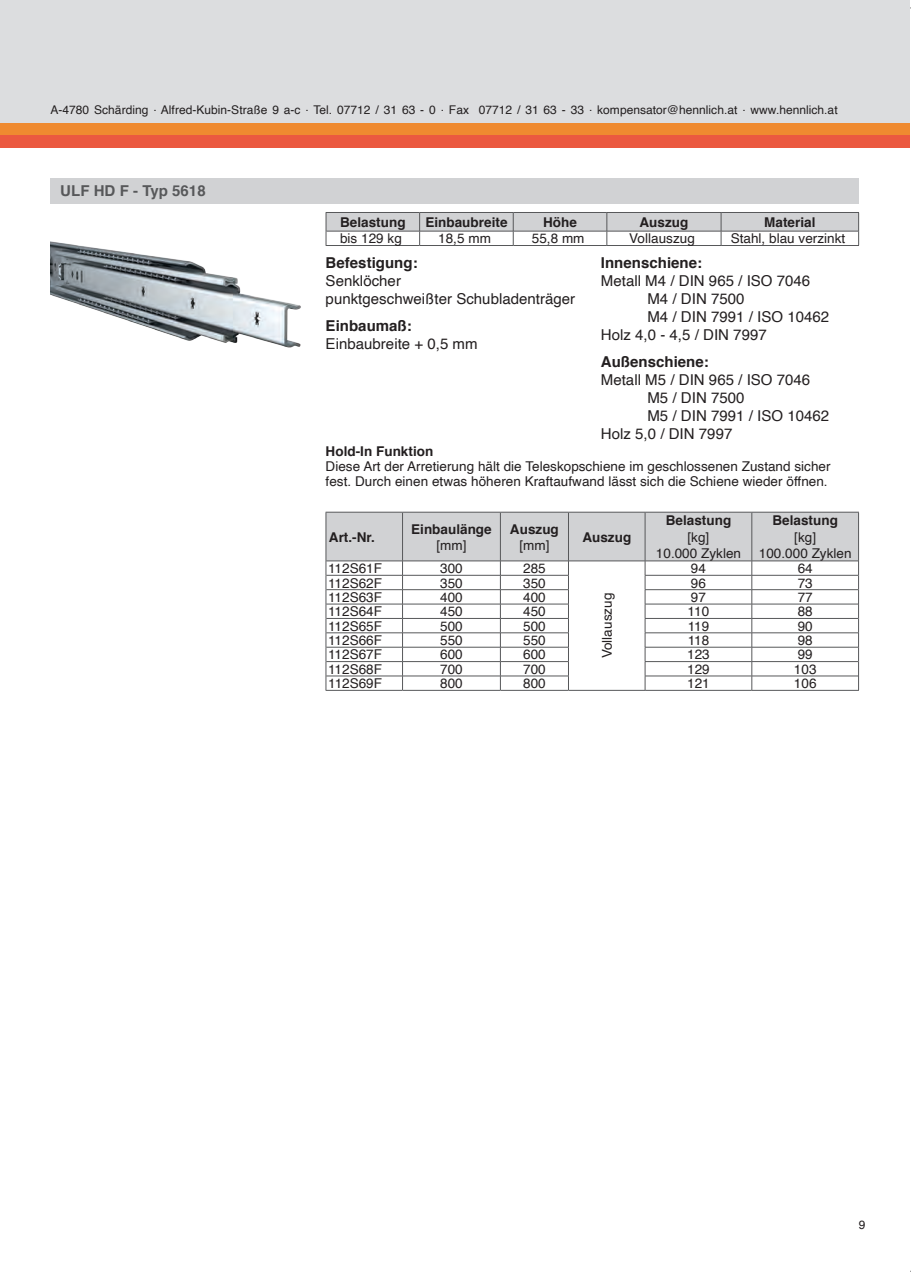
<style>
.page{position:relative;width:911px;height:1280px;background:#fff}
.page>*{position:absolute;margin:0;border:0;box-sizing:border-box;transform-origin:0 0}
.Fließtext{font:15px/18px "Helvetica";color:#231f20}
.Fließtext-2{font:700 15px "Helvetica";color:#231f20}
.FließtextÜberschrift{font:700 15px "Helvetica";color:#57585a}
.Fließtext-3{font:13.5px/15px "Helvetica";color:#231f20}
.Tabelleninhalt{font:13.5px "Helvetica";color:#231f20}
.Tabelle_Überschrift{font:700 13.5px "Helvetica";color:#231f20}
.Tabelle_Überschrift-2{font:13.5px/16.4px "Helvetica";color:#231f20;text-align:center}
.Fließtext-4{font:700 13.5px "Helvetica";color:#231f20}
.t1{font:12px "Helvetica";color:#231f20}
</style>
<div class="page">
<div style="left:0;top:0;width:909px;height:141px;background:#dcdddf"></div>
<div style="left:0;top:123px;width:909px;height:12px;background:#ef8a30"></div>
<div style="left:0;top:135px;width:909px;height:13px;background:#eb5940"></div>
<hr style="left:325px;top:690px;width:77px;height:1px;background:#57585a">
<hr style="left:402px;top:690px;width:98px;height:1px;background:#57585a">
<hr style="left:500px;top:690px;width:68px;height:1px;background:#57585a">
<hr style="left:568px;top:690px;width:77px;height:1px;background:#57585a">
<hr style="left:645px;top:690px;width:106px;height:1px;background:#57585a">
<hr style="left:751px;top:690px;width:107px;height:1px;background:#57585a">
<svg style="left:325px;top:512px;width:534px;height:178px"></svg>
<img style="left:50px;top:241px;width:251px;height:107px">
<div style="left:50px;top:178px;width:808px;height:26px;background:#d1d2d4"></div>
<hr style="left:325px;top:245px;width:94px;height:1px;background:#57585a">
<hr style="left:419px;top:245px;width:94px;height:1px;background:#57585a">
<hr style="left:513px;top:245px;width:93px;height:1px;background:#57585a">
<hr style="left:606px;top:245px;width:115px;height:1px;background:#57585a">
<hr style="left:721px;top:245px;width:137px;height:1px;background:#57585a">
<svg style="left:325px;top:212px;width:534px;height:33px"></svg>
<p class="t1" style="left:50px;top:101px;width:788px">A-4780 Schärding Alfred-Kubin-Straße 9 a-c Tel. 07712 / 31 63 - 0 Fax 07712 / 31 63 - 33 kompensator@hennlich.at www.hennlich.at</p>
<p class="t1" style="left:153px;top:98px;width:5px">.</p>
<p class="t1" style="left:305px;top:98px;width:5px">.</p>
<p class="t1" style="left:440px;top:98px;width:5px">.</p>
<p class="t1" style="left:589px;top:98px;width:5px">.</p>
<p class="t1" style="left:742px;top:98px;width:5px">.</p>
<p class="FließtextÜberschrift" style="left:60px;top:179px;width:147px">ULF HD F - Typ 5618</p>
<p class="Tabelle_Überschrift" style="left:340px;top:211px;width:67px">Belastung</p>
<p class="Tabelle_Überschrift" style="left:425px;top:211px;width:84px">Einbaubreite</p>
<p class="Tabelle_Überschrift" style="left:543px;top:211px;width:35px">Höhe</p>
<p class="Tabelle_Überschrift" style="left:639px;top:211px;width:50px">Auszug</p>
<p class="Tabelle_Überschrift" style="left:764px;top:211px;width:53px">Material</p>
<p class="Tabelleninhalt" style="left:340px;top:228px;width:63px">bis 129 kg</p>
<p class="Tabelleninhalt" style="left:438px;top:228px;width:54px">18,5 mm</p>
<p class="Tabelleninhalt" style="left:531px;top:228px;width:54px">55,8 mm</p>
<p class="Tabelleninhalt" style="left:629px;top:228px;width:67px">Vollauszug</p>
<p class="Tabelleninhalt" style="left:730px;top:228px;width:116px">Stahl, blau verzinkt</p>
<p class="Fließtext-2" style="left:325px;top:250px;width:93px">Befestigung:</p>
<p class="Fließtext-2" style="left:600px;top:250px;width:103px">Innenschiene:</p>
<p class="Fließtext" style="left:325px;top:272px;width:77px">Senklöcher</p>
<p class="Fließtext" style="left:600px;top:272px;width:211px">Metall M4 / DIN 965 / ISO 7046</p>
<p class="Fließtext" style="left:325px;top:290px;width:251px">punktgeschweißter Schubladenträger</p>
<p class="Fließtext" style="left:647px;top:290px;width:99px">M4 / DIN 7500</p>
<p class="Fließtext-2" style="left:325px;top:313px;width:88px">Einbaumaß:</p>
<p class="Fließtext" style="left:325px;top:335px;width:153px">Einbaubreite + 0,5 mm</p>
<p class="Fließtext" style="left:600px;top:308px;width:230px;text-indent:46px">M4 / DIN 7991 / ISO 10462<br>Holz 4,0 - 4,5 / DIN 7997</p>
<p class="Fließtext-2" style="left:600px;top:349px;width:109px">Außenschiene:</p>
<p class="Fließtext" style="left:600px;top:371px;width:211px">Metall M5 / DIN 965 / ISO 7046</p>
<p class="Fließtext" style="left:647px;top:389px;width:99px">M5 / DIN 7500</p>
<p class="Fließtext" style="left:600px;top:407px;width:230px;text-indent:46px">M5 / DIN 7991 / ISO 10462<br>Holz 5,0 / DIN 7997</p>
<p class="Fließtext-4" style="left:325px;top:440px;width:109px">Hold-In Funktion</p>
<p class="Fließtext-3" style="left:325px;top:459px;width:506px">Diese Art der Arretierung hält die Teleskopschiene im geschlossenen Zustand sicher fest. Durch einen etwas höheren Kraftaufwand lässt sich die Schiene wieder öffnen.</p>
<p class="Tabelle_Überschrift" style="left:329px;top:526px;width:47px">Art.-Nr.</p>
<p class="Tabelle_Überschrift" style="left:411px;top:518px;width:82px">Einbaulänge</p>
<p class="Tabelle_Überschrift" style="left:510px;top:518px;width:50px">Auszug</p>
<p class="Tabelle_Überschrift-2" style="left:436px;top:537px;width:32px">[mm]</p>
<p class="Tabelle_Überschrift-2" style="left:519px;top:537px;width:32px">[mm]</p>
<p class="Fließtext-3" style="left:328px;top:561px;width:55px">112S61F</p>
<p class="Tabelleninhalt" style="left:440px;top:558px;width:24px">300</p>
<p class="Tabelleninhalt" style="left:523px;top:558px;width:24px">285</p>
<p class="Tabelle_Überschrift" style="left:582px;top:526px;width:50px">Auszug</p>
<p class="Tabelle_Überschrift" style="left:665px;top:509px;width:67px">Belastung</p>
<p class="Tabelle_Überschrift-2" style="left:655px;top:529px;width:87px">[kg]<br>10.000 Zyklen</p>
<p class="Tabelle_Überschrift" style="left:772px;top:509px;width:67px">Belastung</p>
<p class="Tabelle_Überschrift-2" style="left:758px;top:529px;width:94px">[kg]<br>100.000 Zyklen</p>
<p class="Tabelleninhalt" style="left:690px;top:558px;width:17px">94</p>
<p class="Tabelleninhalt" style="left:797px;top:558px;width:17px">64</p>
<p class="Fließtext-3" style="left:328px;top:576px;width:55px">112S62F</p>
<p class="Tabelleninhalt" style="left:440px;top:572px;width:24px">350</p>
<p class="Tabelleninhalt" style="left:523px;top:572px;width:24px">350</p>
<p class="Tabelleninhalt" style="left:690px;top:572px;width:17px">96</p>
<p class="Tabelleninhalt" style="left:797px;top:572px;width:17px">73</p>
<p class="Fließtext-3" style="left:328px;top:590px;width:55px">112S63F</p>
<p class="Tabelleninhalt" style="left:440px;top:587px;width:24px">400</p>
<p class="Tabelleninhalt" style="left:523px;top:587px;width:24px">400</p>
<p class="Tabelleninhalt" style="left:690px;top:587px;width:17px">97</p>
<p class="Tabelleninhalt" style="left:797px;top:587px;width:17px">77</p>
<p class="Fließtext-3" style="left:328px;top:604px;width:55px">112S64F</p>
<p class="Tabelleninhalt" style="left:440px;top:601px;width:24px">450</p>
<p class="Tabelleninhalt" style="left:523px;top:601px;width:24px">450</p>
<p class="Tabelleninhalt" style="left:687px;top:601px;width:23px">110</p>
<p class="Tabelleninhalt" style="left:797px;top:601px;width:17px">88</p>
<p class="Fließtext-3" style="left:328px;top:619px;width:55px">112S65F</p>
<p class="Tabelleninhalt" style="left:440px;top:615px;width:24px">500</p>
<p class="Tabelleninhalt" style="left:523px;top:615px;width:24px">500</p>
<p class="Tabelleninhalt" style="left:687px;top:615px;width:23px">119</p>
<p class="Tabelleninhalt" style="left:797px;top:615px;width:17px">90</p>
<p class="Fließtext-3" style="left:328px;top:633px;width:55px">112S66F</p>
<p class="Tabelleninhalt" style="left:440px;top:630px;width:24px">550</p>
<p class="Tabelleninhalt" style="left:523px;top:630px;width:24px">550</p>
<p class="Tabelleninhalt" style="left:687px;top:630px;width:23px">118</p>
<p class="Tabelleninhalt" style="left:797px;top:630px;width:17px">98</p>
<p class="Fließtext-3" style="left:328px;top:647px;width:55px">112S67F</p>
<p class="Tabelleninhalt" style="left:440px;top:644px;width:24px">600</p>
<p class="Tabelleninhalt" style="left:523px;top:644px;width:24px">600</p>
<p class="Tabelleninhalt" style="left:687px;top:644px;width:24px">123</p>
<p class="Tabelleninhalt" style="left:797px;top:644px;width:17px">99</p>
<p class="Fließtext-3" style="left:328px;top:662px;width:55px">112S68F</p>
<p class="Tabelleninhalt" style="left:440px;top:658px;width:24px">700</p>
<p class="Tabelleninhalt" style="left:523px;top:658px;width:24px">700</p>
<p class="Tabelleninhalt" style="left:687px;top:658px;width:24px">129</p>
<p class="Tabelleninhalt" style="left:793px;top:658px;width:24px">103</p>
<p class="Fließtext-3" style="left:328px;top:676px;width:55px">112S69F</p>
<p class="Tabelleninhalt" style="left:440px;top:673px;width:24px">800</p>
<p class="Tabelleninhalt" style="left:523px;top:673px;width:24px">800</p>
<p class="Tabelleninhalt" style="left:687px;top:673px;width:24px">121</p>
<p class="Tabelleninhalt" style="left:793px;top:673px;width:24px">106</p>
<p class="Tabelleninhalt" style="left:596px;top:658px;width:67px;rotate:-90deg">Vollauszug</p>
<p class="t1" style="left:858px;top:1215px;width:8px">9</p>
</div>
